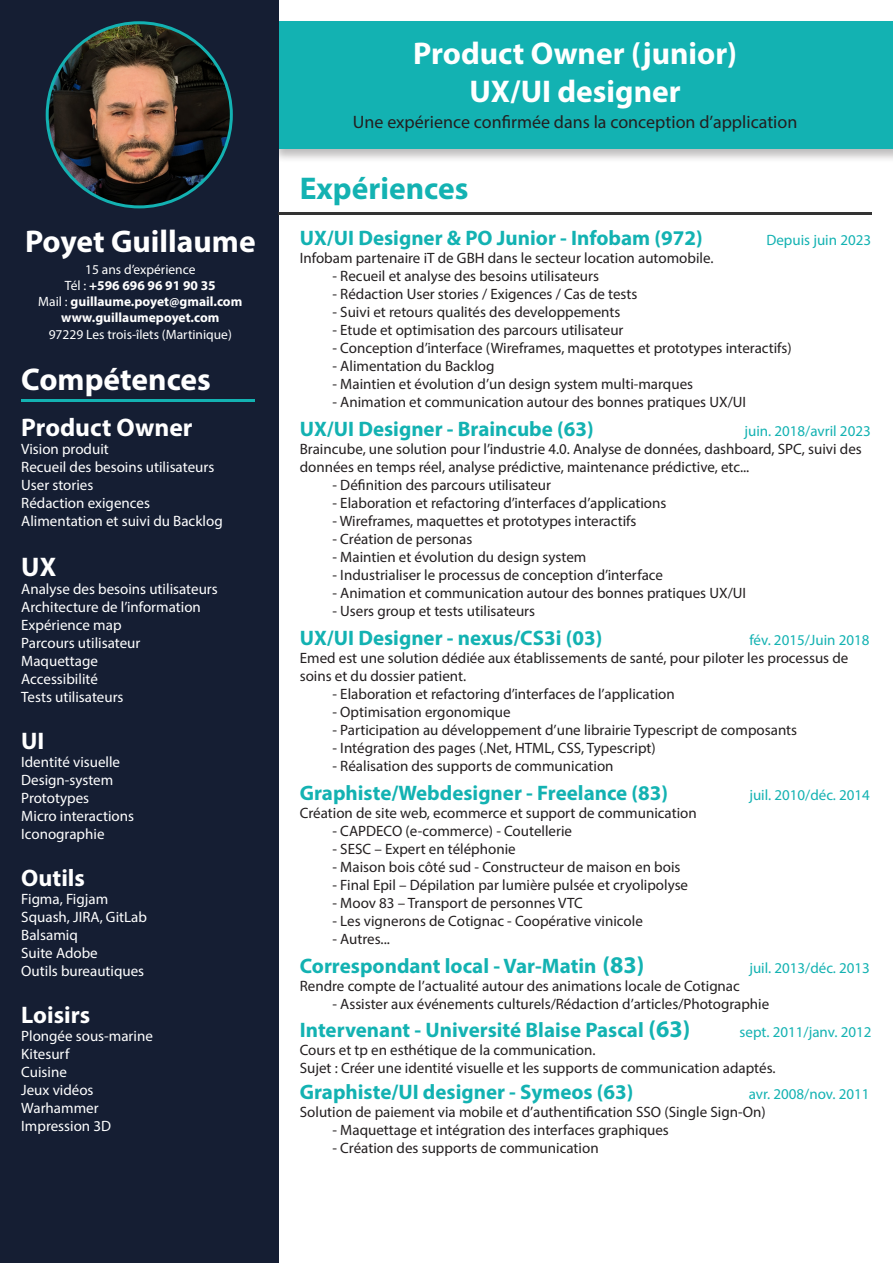
<style>
.page{position:relative;width:893px;height:1263px;background:#fff}
.page>*{position:absolute;margin:0;border:0;box-sizing:border-box;transform-origin:0 0}
.t1{font:700 31.5px "Myriad Pro";color:#fff}
.t2{font:700 31.5px "Myriad Pro";color:#13b2b2}
.t3{font:700 27px "Myriad Pro";color:#fff}
.t4{font:700 25.5px "Myriad Pro";color:#fff}
.t5{font:700 24px "Myriad Pro";color:#fff}
.t6{font:700 21px "Myriad Pro";color:#13b2b2}
.t7{font:18px "Myriad Pro";color:#231f20}
.t8{font:15px/18px "Myriad Pro";color:#231f20}
.t9{font:15px "Myriad Pro";color:#fff}
.t10{font:15px "Myriad Pro";color:#13b2b2}
.t11{font:700 13.5px "Myriad Pro";color:#fff}
.t12{font:13.5px "Myriad Pro";color:#fff}
.s1{font-weight:400}
.s2{font-size:24px}
</style>
<div class="page">
<div style="left:270px;top:20px;width:623px;height:143px;background:#231f20;opacity:.3"></div>
<div style="left:279px;top:21px;width:614px;height:128px;background:#13b2b2"></div>
<div style="left:0;top:0;width:279px;height:1263px;background:#151e33"></div>
<img style="left:47px;top:23px;width:184px;height:184px;border-radius:92px">
<hr style="left:279px;top:213px;width:593px;height:2px;background:#333">
<hr style="left:21px;top:400px;width:234px;height:2px;background:#13b2b2">
<p class="t1" style="left:25px;top:221px;width:232px">Poyet Guillaume</p>
<p class="t12" style="left:85px;top:261px;width:112px">15 ans d’expérience</p>
<p class="t11" style="left:65px;top:277px;width:152px"><span class="s1">Tél :</span> +596 696 96 91 90 35</p>
<p class="t11" style="left:38px;top:293px;width:206px"><span class="s1">Mail :</span> guillaume.poyet@gmail.com</p>
<p class="t11" style="left:61px;top:309px;width:160px">www.guillaumepoyet.com</p>
<p class="t12" style="left:49px;top:326px;width:185px">97229 Les trois-îlets (Martinique)</p>
<p class="t1" style="left:21px;top:359px;width:191px">Compétences</p>
<p class="t4" style="left:21px;top:411px;width:173px">Product Owner</p>
<p class="t9" style="left:21px;top:440px;width:89px">Vision produit</p>
<p class="t9" style="left:21px;top:458px;width:195px">Recueil des besoins utilisateurs</p>
<p class="t9" style="left:21px;top:476px;width:74px">User stories</p>
<p class="t9" style="left:21px;top:494px;width:130px">Rédaction exigences</p>
<p class="t9" style="left:21px;top:512px;width:203px">Alimentation et suivi du Backlog</p>
<p class="t3" style="left:21px;top:550px;width:36px">UX</p>
<p class="t9" style="left:21px;top:580px;width:198px">Analyse des besoins utilisateurs</p>
<p class="t9" style="left:21px;top:598px;width:181px">Architecture de l’information</p>
<p class="t9" style="left:21px;top:616px;width:102px">Expérience map</p>
<p class="t9" style="left:21px;top:634px;width:121px">Parcours utilisateur</p>
<p class="t9" style="left:21px;top:652px;width:78px">Maquettage</p>
<p class="t9" style="left:21px;top:670px;width:78px">Accessibilité</p>
<p class="t9" style="left:21px;top:688px;width:104px">Tests utilisateurs</p>
<p class="t5" style="left:21px;top:725px;width:25px">UI</p>
<p class="t9" style="left:21px;top:753px;width:100px">Identité visuelle</p>
<p class="t9" style="left:21px;top:771px;width:93px">Design-system</p>
<p class="t9" style="left:21px;top:789px;width:69px">Prototypes</p>
<p class="t9" style="left:21px;top:807px;width:114px">Micro interactions</p>
<p class="t9" style="left:21px;top:825px;width:85px">Iconographie</p>
<p class="t5" style="left:21px;top:862px;width:65px">Outils</p>
<p class="t9" style="left:21px;top:890px;width:88px">Figma, Figjam</p>
<p class="t9" style="left:21px;top:908px;width:127px">Squash, JIRA, GitLab</p>
<p class="t9" style="left:21px;top:926px;width:58px">Balsamiq</p>
<p class="t9" style="left:21px;top:944px;width:78px">Suite Adobe</p>
<p class="t9" style="left:21px;top:962px;width:124px">Outils bureautiques</p>
<p class="t5" style="left:21px;top:999px;width:70px">Loisirs</p>
<p class="t9" style="left:21px;top:1026px;width:133px">Plongée sous-marine</p>
<p class="t9" style="left:21px;top:1044px;width:50px">Kitesurf</p>
<p class="t9" style="left:21px;top:1062px;width:47px">Cuisine</p>
<p class="t9" style="left:21px;top:1080px;width:74px">Jeux vidéos</p>
<p class="t9" style="left:21px;top:1098px;width:79px">Warhammer</p>
<p class="t9" style="left:21px;top:1116px;width:91px">Impression 3D</p>
<p class="t1" style="left:413px;top:33px;width:326px">Product Owner (junior)</p>
<p class="t1" style="left:469px;top:71px;width:213px">UX/UI designer</p>
<p class="t7" style="left:353px;top:111px;width:446px">Une expérience confirmée dans la conception d’application</p>
<p class="t2" style="left:300px;top:168px;width:170px">Expériences</p>
<p class="t6" style="left:300px;top:225px;width:404px">UX/UI Designer &amp; PO Junior - Infobam (972)</p>
<p class="t10" style="left:766px;top:231px;width:106px">Depuis juin 2023</p>
<p class="t8" style="left:300px;top:249px;width:415px">Infobam partenaire iT de GBH dans le secteur location automobile.</p>
<p class="t8" style="left:333px;top:267px;width:268px">- Recueil et analyse des besoins utilisateurs</p>
<p class="t8" style="left:333px;top:285px;width:306px">- Rédaction User stories / Exigences / Cas de tests</p>
<p class="t8" style="left:333px;top:303px;width:289px">- Suivi et retours qualités des developpements</p>
<p class="t8" style="left:333px;top:321px;width:292px">- Etude et optimisation des parcours utilisateur</p>
<p class="t8" style="left:333px;top:339px;width:461px">- Conception d’interface (Wireframes, maquettes et prototypes interactifs)</p>
<p class="t8" style="left:333px;top:357px;width:164px">- Alimentation du Backlog</p>
<p class="t8" style="left:333px;top:375px;width:362px">- Maintien et évolution d’un design system multi-marques</p>
<p class="t8" style="left:333px;top:393px;width:415px">- Animation et communication autour des bonnes pratiques UX/UI</p>
<p class="t6" style="left:300px;top:415px;width:295px">UX/UI Designer - Braincube (63)</p>
<p class="t10" style="left:744px;top:422px;width:128px">juin. 2018/avril 2023</p>
<p class="t8" style="left:300px;top:440px;width:563px">Braincube, une solution pour l’industrie 4.0. Analyse de données, dashboard, SPC, suivi des données en temps réel, analyse prédictive, maintenance prédictive, etc...</p>
<p class="t8" style="left:333px;top:476px;width:220px">- Définition des parcours utilisateur</p>
<p class="t8" style="left:333px;top:494px;width:335px">- Elaboration et refactoring d’interfaces d’applications</p>
<p class="t8" style="left:333px;top:512px;width:305px">- Wireframes, maquettes et prototypes interactifs</p>
<p class="t8" style="left:333px;top:530px;width:141px">- Création de personas</p>
<p class="t8" style="left:333px;top:548px;width:255px">- Maintien et évolution du design system</p>
<p class="t8" style="left:333px;top:566px;width:332px">- Industrialiser le processus de conception d’interface</p>
<p class="t8" style="left:333px;top:584px;width:415px">- Animation et communication autour des bonnes pratiques UX/UI</p>
<p class="t8" style="left:333px;top:602px;width:204px">- Users group et tests utilisateurs</p>
<p class="t6" style="left:300px;top:624px;width:304px">UX/UI Designer - nexus/CS3i (03)</p>
<p class="t10" style="left:749px;top:631px;width:122px">fév. 2015/Juin 2018</p>
<p class="t8" style="left:300px;top:649px;width:550px">Emed est une solution dédiée aux établissements de santé, pour piloter les processus de soins et du dossier patient.</p>
<p class="t8" style="left:333px;top:685px;width:344px">- Elaboration et refactoring d’interfaces de l’application</p>
<p class="t8" style="left:333px;top:703px;width:180px">- Optimisation ergonomique</p>
<p class="t8" style="left:333px;top:721px;width:466px">- Participation au développement d’une librairie Typescript de composants</p>
<p class="t8" style="left:333px;top:739px;width:325px">- Intégration des pages (.Net, HTML, CSS, Typescript)</p>
<p class="t8" style="left:333px;top:757px;width:283px">- Réalisation des supports de communication</p>
<p class="t6" style="left:300px;top:779px;width:370px">Graphiste/Webdesigner - Freelance (83)</p>
<p class="t10" style="left:749px;top:785px;width:122px">juil. 2010/déc. 2014</p>
<p class="t8" style="left:300px;top:803px;width:398px">Création de site web, ecommerce et support de communication</p>
<p class="t8" style="left:333px;top:821px;width:241px">- CAPDECO (e-commerce) - Coutellerie</p>
<p class="t8" style="left:333px;top:839px;width:185px">- SESC – Expert en téléphonie</p>
<p class="t8" style="left:333px;top:857px;width:349px">- Maison bois côté sud - Constructeur de maison en bois</p>
<p class="t8" style="left:333px;top:875px;width:357px">- Final Epil – Dépilation par lumière pulsée et cryolipolyse</p>
<p class="t8" style="left:333px;top:893px;width:252px">- Moov 83 – Transport de personnes VTC</p>
<p class="t8" style="left:333px;top:911px;width:312px">- Les vignerons de Cotignac - Coopérative vinicole</p>
<p class="t8" style="left:333px;top:929px;width:59px">- Autres...</p>
<p class="t6" style="left:300px;top:952px;width:346px">Correspondant local - Var-Matin <span class="s2">(83)</span></p>
<p class="t10" style="left:749px;top:958px;width:122px">juil. 2013/déc. 2013</p>
<p class="t8" style="left:300px;top:976px;width:442px">Rendre compte de l’actualité autour des animations locale de Cotignac</p>
<p class="t8" style="left:333px;top:994px;width:438px">- Assister aux événements culturels/Rédaction d’articles/Photographie</p>
<p class="t6" style="left:300px;top:1017px;width:392px">Intervenant - Université Blaise Pascal <span class="s2">(63)</span></p>
<p class="t10" style="left:740px;top:1023px;width:133px">sept. 2011/janv. 2012</p>
<p class="t8" style="left:300px;top:1041px;width:297px">Cours et tp en esthétique de la communication.</p>
<p class="t8" style="left:300px;top:1059px;width:477px">Sujet : Créer une identité visuelle et les supports de communication adaptés.</p>
<p class="t6" style="left:300px;top:1078px;width:335px">Graphiste/UI designer - Symeos (63)</p>
<p class="t10" style="left:749px;top:1084px;width:122px">avr. 2008/nov. 2011</p>
<p class="t8" style="left:300px;top:1102px;width:467px">Solution de paiement via mobile et d’authentification SSO (Single Sign-On)</p>
<p class="t8" style="left:333px;top:1120px;width:338px">- Maquettage et intégration des interfaces graphiques</p>
<p class="t8" style="left:333px;top:1138px;width:268px">- Création des supports de communication</p>
</div>
